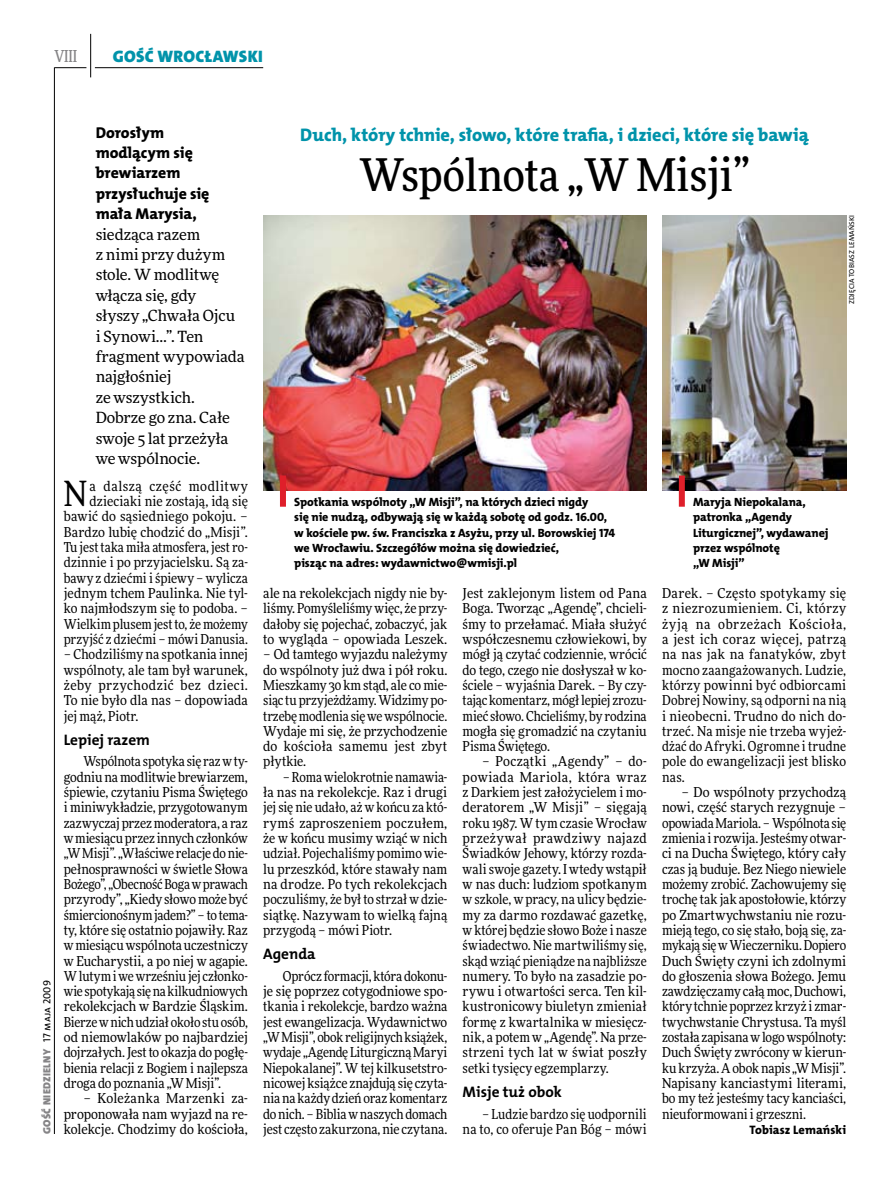
<style>
.page{position:relative;width:893px;height:1191px;background:#fff}
.page>*{position:absolute;margin:0;border:0;box-sizing:border-box;transform-origin:0 0}
.t1{font:500 45px "Freeday Narrow";color:#000}
.t2{font:34.8px "Freeday Narrow News";color:#000}
.t3{font:18.3px "The Mix HP8 Ex Bld";letter-spacing:-.005em;color:#0093aa}
.t4{font:16.65px "The Mix HP9 Blk";letter-spacing:.02em;color:#0093aa}
.t5{font:500 16.5px "Freeday Narrow";color:#858486;scale:.9 1}
.t6{font:15.75px/20.4px "The Mix HP8 Ex Bld";letter-spacing:-.005em;color:#000}
.t7{font:15.45px/20.4px "Freeday News";letter-spacing:-.01em;color:#000}
.t8{font:15.3px "The Mix HP7 Bld";color:#000}
.t9{font:13.65px/15.3px "Freeday Narrow News";color:#000;text-align:justify}
.t10{font:12.3px "The Mix HP8 Ex Bld";letter-spacing:.005em;color:#000}
.t11{font:12px/15.3px "The Mix HP8 Ex Bld";letter-spacing:-.005em;color:#000}
.t12{font:10.5px "The Mix HP9 Blk";letter-spacing:.025em;color:#858486}
.t13{font:7.2px "The Mix HP5 Plain";letter-spacing:.015em;color:#000}
.s1{font-family:"The Mix HP5 Plain";color:#000}
</style>
<div class="page">
<hr style="left:54px;top:67px;width:1px;height:1067px;background:#000">
<hr style="left:90px;top:34px;width:1px;height:43px;background:#000">
<hr style="left:54px;top:67px;width:32px;height:1px;background:#000">
<hr style="left:95px;top:67px;width:168px;height:1px;background:#000">
<img style="left:263px;top:215px;width:384px;height:276px">
<img style="left:662px;top:215px;width:184px;height:276px">
<div style="left:280px;top:475px;width:6px;height:32px;background:#df1f2a"></div>
<div style="left:679px;top:475px;width:6px;height:32px;background:#df1f2a"></div>
<p class="t5" style="left:54px;top:46px;width:27px">VIII</p>
<p class="t4" style="left:113px;top:46px;width:152px">GOŚĆ WROCŁAWSKI</p>
<p class="t6" style="left:96px;top:122px;width:115px">Dorosłym modlącym się brewiarzem przysłuchuje się mała Marysia,</p>
<p class="t7" style="left:96px;top:224px;width:150px">siedząca razem<br>z nimi przy dużym stole. W modlitwę włącza się, gdy<br>słyszy „Chwała Ojcu<br>i Synowi…”. Ten fragment wypowiada najgłośniej<br>ze wszystkich.<br>Dobrze go zna. Całe swoje 5 lat przeżyła we wspólnocie.</p>
<h3 class="t3" style="left:300px;top:123px;width:510px">Duch, który tchnie, słowo, które trafia, i dzieci, które się bawią</h3>
<h1 class="t1" style="left:359px;top:147px;width:392px">Wspólnota „W Misji”</h1>
<p class="t13" style="left:847px;top:304px;width:91px;rotate:-90deg">zdjęcia Tobiasz Lemański</p>
<p class="t12" style="left:40px;top:1134px;width:155px;rotate:-90deg">GOŚĆ NIEDZIELNY <span class="s1">17 maja 2009</span></p>
<p class="t9" style="left:64px;top:478px;width:186px;text-align:right">a dalszą część modlitwy dzieciaki nie zostają, idą się bawić do sąsiedniego pokoju. –<br>Bardzo lubię chodzić do „Misji”.<br>Tu jesttaka miła atmosfera, jest ro&shy;dzinnie i po przyjacielsku. Są za&shy;bawy z dziećmi iśpiewy – wylicza jednym tchem Paulinka. Nie tyl&shy;ko najmłodszym się to podoba. –<br>Wielkim plusem jest to, że możemy przyjść z dziećmi – mówi Danusia.</p>
<p class="t9" style="left:64px;top:646px;width:186px">– Chodziliśmy na spotkania innej wspólnoty, ale tam był warunek, żeby przychodzić bez dzieci.<br>To nie było dla nas – dopowiada jej mąż, Piotr.</p>
<p class="t8" style="left:64px;top:729px;width:88px">Lepiej razem</p>
<p class="t9" style="left:64px;top:754px;width:186px;text-indent:20px">Wspólnota spotyka się raz wty&shy;godniu namodlitwie brewiarzem, śpiewie, czytaniu Pisma Świętego i miniwykładzie, przygotowanym zazwyczaj przez moderatora, a raz wmiesiącu przez innych członków „WMisji”. „Właściwe relacje donie&shy;pełnosprawności w świetle Słowa Bożego”, „Obecność Boga wprawach przyrody”, „Kiedy słowo może być śmiercionośnym jadem?” – to tema&shy;ty, które się ostatnio pojawiły. Raz wmiesiącu wspólnota uczestniczy w Eucharystii, a po niej w agapie.<br>Wlutym iwewrześniu jej członko&shy;wie spotykają się nakilkudniowych rekolekcjach w Bardzie Śląskim.<br>Bierze wnich udział około stu osób, od niemowlaków po najbardziej dojrzałych. Jestto okazja do pogłę&shy;bienia relacji z Bogiem i najlepsza droga do poznania „W Misji”.</p>
<p class="t9" style="left:64px;top:1090px;width:186px;text-indent:20px">– Koleżanka Marzenki za&shy;proponowała nam wyjazd na re&shy;kolekcje. Chodzimy do kościoła,</p>
<h2 class="t2" style="left:64px;top:472px;width:25px">N</h2>
<p class="t11" style="left:294px;top:494px;width:322px">Spotkania wspólnoty „W Misji”, na których dzieci nigdy<br>się nie nudzą, odbywają się w każdą sobotę od godz. 16.00, w kościele pw. św. Franciszka z Asyżu, przy ul. Borowskiej 174 we Wrocławiu. Szczegółów można się dowiedzieć,<br>pisząc na adres: wydawnictwo@wmisji.pl</p>
<p class="t9" style="left:263px;top:585px;width:186px">ale na rekolekcjach nigdy nie by&shy;liśmy. Pomyśleliśmy więc, że przy&shy;dałoby się pojechać, zobaczyć, jak to wygląda – opowiada Leszek.</p>
<p class="t9" style="left:263px;top:646px;width:186px">– Od tamtego wyjazdu należymy do wspólnoty już dwa i pół roku.<br>Mieszkamy 30 km stąd, ale co mie&shy;siąc tu przyjeżdżamy. Widzimy po&shy;trzebę modlenia się wewspólnocie.<br>Wydaje mi się, że przychodzenie do kościoła samemu jest zbyt płytkie.</p>
<p class="t9" style="left:263px;top:769px;width:186px;text-indent:20px">– Roma wielokrotnie namawia&shy;ła nas na rekolekcje. Raz i drugi jej się nie udało, aż w końcu za któ&shy;rymś zaproszeniem poczułem, że w końcu musimy wziąć w nich udział. Pojechaliśmy pomimo wie&shy;lu przeszkód, które stawały nam na drodze. Po tych rekolekcjach poczuliśmy, że był to strzał w dzie&shy;siątkę. Nazywam to wielką fajną przygodą – mówi Piotr.</p>
<p class="t8" style="left:263px;top:944px;width:54px">Agenda</p>
<p class="t9" style="left:263px;top:968px;width:186px;text-indent:20px">Oprócz formacji, która dokonu&shy;je się poprzez cotygodniowe spo&shy;tkania i rekolekcje, bardzo ważna jest ewangelizacja. Wydawnictwo „WMisji”, obok religijnych książek, wydaje „Agendę Liturgiczną Maryi Niepokalanej”. W tej kilkusetstro&shy;nicowej książce znajdują się czyta&shy;nia na każdy dzień oraz komentarz do nich. – Biblia wnaszych domach jest często zakurzona, nie czytana.</p>
<p class="t9" style="left:463px;top:585px;width:186px">Jest zaklejonym listem od Pana Boga. Tworząc „Agendę”, chcieli&shy;śmy to przełamać. Miała służyć współczesnemu człowiekowi, by mógł ją czytać codziennie, wrócić do tego, czego nie dosłyszał w ko&shy;ściele – wyjaśnia Darek. – By czy&shy;tając komentarz, mógł lepiej zrozu&shy;mieć słowo. Chcieliśmy, by rodzina mogła się gromadzić na czytaniu Pisma Świętego.</p>
<p class="t9" style="left:463px;top:754px;width:186px;text-indent:20px">– Początki „Agendy” – do&shy;powiada Mariola, która wraz z Darkiem jest założycielem i mo&shy;deratorem „W Misji” – sięgają roku 1987. W tym czasie Wrocław przeżywał prawdziwy najazd Świadków Jehowy, którzy rozda&shy;wali swoje gazety. I wtedy wstąpił w nas duch: ludziom spotkanym w szkole, w pracy, na ulicy będzie&shy;my za darmo rozdawać gazetkę, w której będzie słowo Boże i nasze świadectwo. Nie martwiliśmy się, skąd wziąć pieniądze na najbliższe numery. To było na zasadzie po&shy;rywu i otwartości serca. Ten kil&shy;kustronicowy biuletyn zmieniał formę z kwartalnika w miesięcz&shy;nik, a potem w „Agendę”. Na prze&shy;strzeni tych lat w świat poszły setki tysięcy egzemplarzy.</p>
<p class="t8" style="left:463px;top:1081px;width:101px">Misje tuż obok</p>
<p class="t9" style="left:463px;top:1106px;width:186px;text-align:right">– Ludzie bardzo się uodpornili<br>na to, co oferuje Pan Bóg – mówi</p>
<p class="t11" style="left:693px;top:494px;width:137px">Maryja Niepokalana, patronka „Agendy<br>Liturgicznej”, wydawanej przez wspólnotę<br>„W Misji”</p>
<p class="t9" style="left:662px;top:585px;width:186px">Darek. – Często spotykamy się z niezrozumieniem. Ci, którzy żyją na obrzeżach Kościoła, a jest ich coraz więcej, patrzą na nas jak na fanatyków, zbyt mocno zaangażowanych. Ludzie, którzy powinni być odbiorcami Dobrej Nowiny, są odporni na nią i nieobecni. Trudno do nich do&shy;trzeć. Na misje nie trzeba wyjeż&shy;dżać do Afryki. Ogromne i trudne pole do ewangelizacji jest blisko nas.</p>
<p class="t9" style="left:662px;top:784px;width:186px;text-indent:20px">– Do wspólnoty przychodzą nowi, część starych rezygnuje – opowiada Mariola. – Wspólnota się zmienia i rozwija. Jesteśmy otwar&shy;ci na Ducha Świętego, który cały czas ją buduje. Bez Niego niewiele możemy zrobić. Zachowujemy się trochę tak jak apostołowie, którzy po Zmartwychwstaniu nie rozu&shy;mieją tego, co się stało, boją się, za&shy;mykają się wWieczerniku. Dopiero Duch Święty czyni ich zdolnymi do głoszenia słowa Bożego. Jemu zawdzięczamy całą moc, Duchowi, który tchnie poprzez krzyż i zmar&shy;twychwstanie Chrystusa. Ta myśl została zapisana wlogo wspólnoty:<br>Duch Święty zwrócony w kierun&shy;ku krzyża. Aobok napis „WMisji”.<br>Napisany kanciastymi literami, bo my też jesteśmy tacy kanciaści, nieuformowani i grzeszni.</p>
<p class="t10" style="left:749px;top:1122px;width:98px">Tobiasz Lemański</p>
</div>
